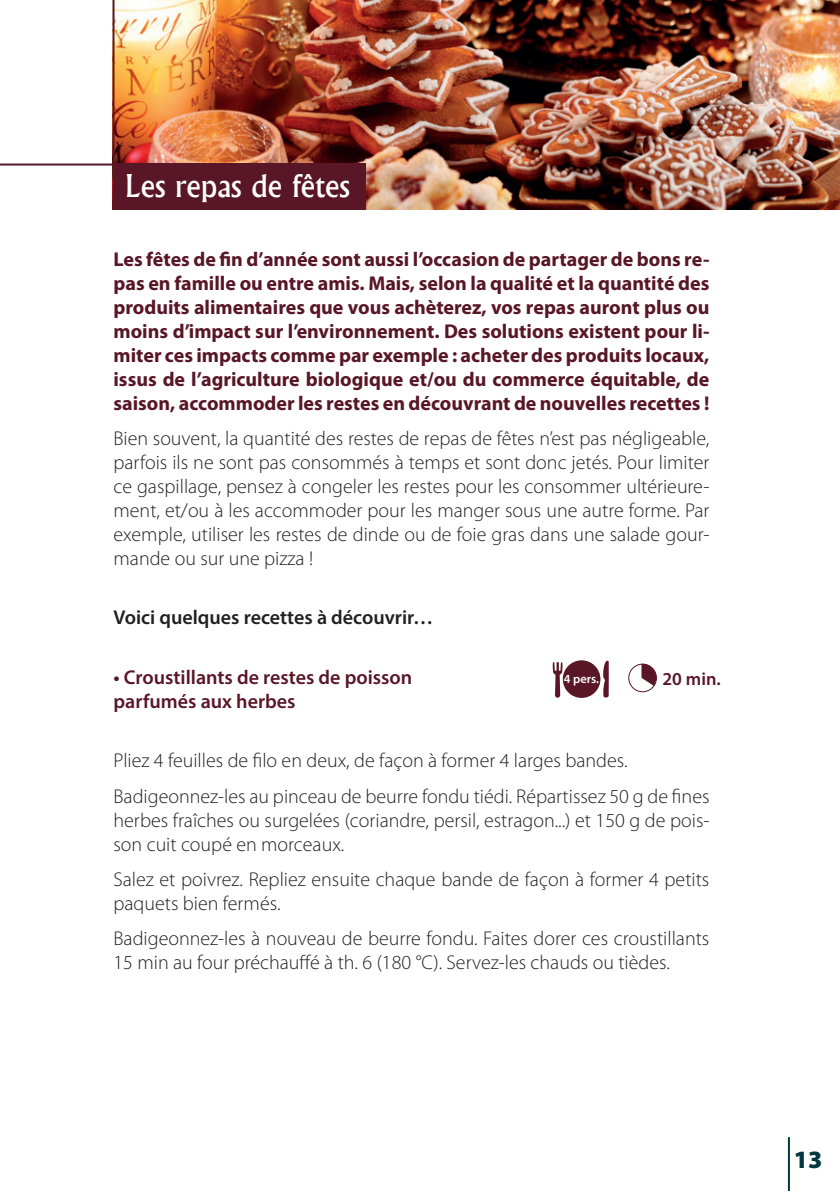
<style>
.page{position:relative;width:840px;height:1191px;background:#fff}
.page>*{position:absolute;margin:0;border:0;box-sizing:border-box;transform-origin:0 0}
.t1{font:500 30px "Albertus";color:#fff}
.t2{font:900 25px "Myriad Pro";color:#03383f}
.t3{font:300 20px/24px "Myriad Pro";color:#231f20}
.t4{font:700 20px/24px "Myriad Pro";color:#581626;text-align:justify}
.t5{font:600 20px/24px "Myriad Pro";color:#581626}
.t6{font:600 20px "Myriad Pro";color:#231f20}
.t7{font:600 18.2px "Myriad Pro";color:#581626}
.t8{font:600 12.4px "Myriad Pro";color:#fff}
</style>
<div class="page">
<hr style="left:787px;top:1137px;width:2px;height:54px;background:#03383f">
<img style="left:114px;top:0;width:725px;height:210px">
<div style="left:113px;top:163px;width:252px;height:47px;background:#581626"></div>
<div style="left:562px;top:660px;width:38px;height:38px;background:#581626;border-radius:50%"></div>
<svg style="left:552px;top:662px;width:10px;height:35px"></svg>
<svg style="left:603px;top:660px;width:5px;height:38px"></svg>
<svg style="left:641px;top:664px;width:15px;height:22px"></svg>
<div style="left:628px;top:663px;width:28px;height:29px;border:1px solid #581626;border-radius:50%"></div>
<hr style="left:0;top:163px;width:365px;height:2px;background:#581626">
<hr style="left:112px;top:0;width:2px;height:210px;background:#581626">
<h1 class="t1" style="left:125px;top:167px;width:227px">Les repas de fêtes</h1>
<p class="t4" style="left:113px;top:246px;width:597px">Les fêtes de fin d’année sont aussi l’occasion de partager de bons re&shy;pas en famille ou entre amis. Mais, selon la qualité et la quantité des produits alimentaires que vous achèterez, vos repas auront plus ou moins d’impact sur l’environnement. Des solutions existent pour li&shy;miter ces impacts comme par exemple : acheter des produits locaux, issus de l’agriculture biologique et/ou du commerce équitable, de saison, accommoder les restes en découvrant de nouvelles recettes !</p>
<p class="t3" style="left:113px;top:426px;width:597px;text-align:justify">Bien souvent, la quantité des restes de repas de fêtes n’est pas négligeable, parfois ils ne sont pas consommés à temps et sont donc jetés. Pour limiter ce gaspillage, pensez à congeler les restes pour les consommer ultérieure&shy;ment, et/ou à les accommoder pour les manger sous une autre forme. Par exemple, utiliser les restes de dinde ou de foie gras dans une salade gour&shy;mande ou sur une pizza !</p>
<p class="t6" style="left:113px;top:605px;width:321px">Voici quelques recettes à découvrir…</p>
<p class="t5" style="left:113px;top:664px;width:300px">• Croustillants de restes de poisson parfumés aux herbes</p>
<p class="t8" style="left:563px;top:670px;width:37px">4 pers.</p>
<p class="t7" style="left:662px;top:667px;width:60px">20 min.</p>
<p class="t3" style="left:113px;top:742px;width:597px;line-height:35.4px">Pliez 4 feuilles de filo en deux, de façon à former 4 larges bandes.<br>Badigeonnez-les au pinceau de beurre fondu tiédi. Répartissez 50 g de fines</p>
<p class="t3" style="left:113px;top:807px;width:597px">herbes fraîches ou surgelées (coriandre, persil, estragon...) et 150 g de pois&shy;son cuit coupé en morceaux.</p>
<p class="t3" style="left:113px;top:867px;width:597px">Salez et poivrez. Repliez ensuite chaque bande de façon à former 4 petits paquets bien fermés.</p>
<p class="t3" style="left:113px;top:926px;width:597px">Badigeonnez-les à nouveau de beurre fondu. Faites dorer ces croustillants<br>15 min au four préchauffé à th. 6 (180 °C). Servez-les chauds ou tièdes.</p>
<p class="t2" style="left:793px;top:1142px;width:30px">13</p>
</div>
